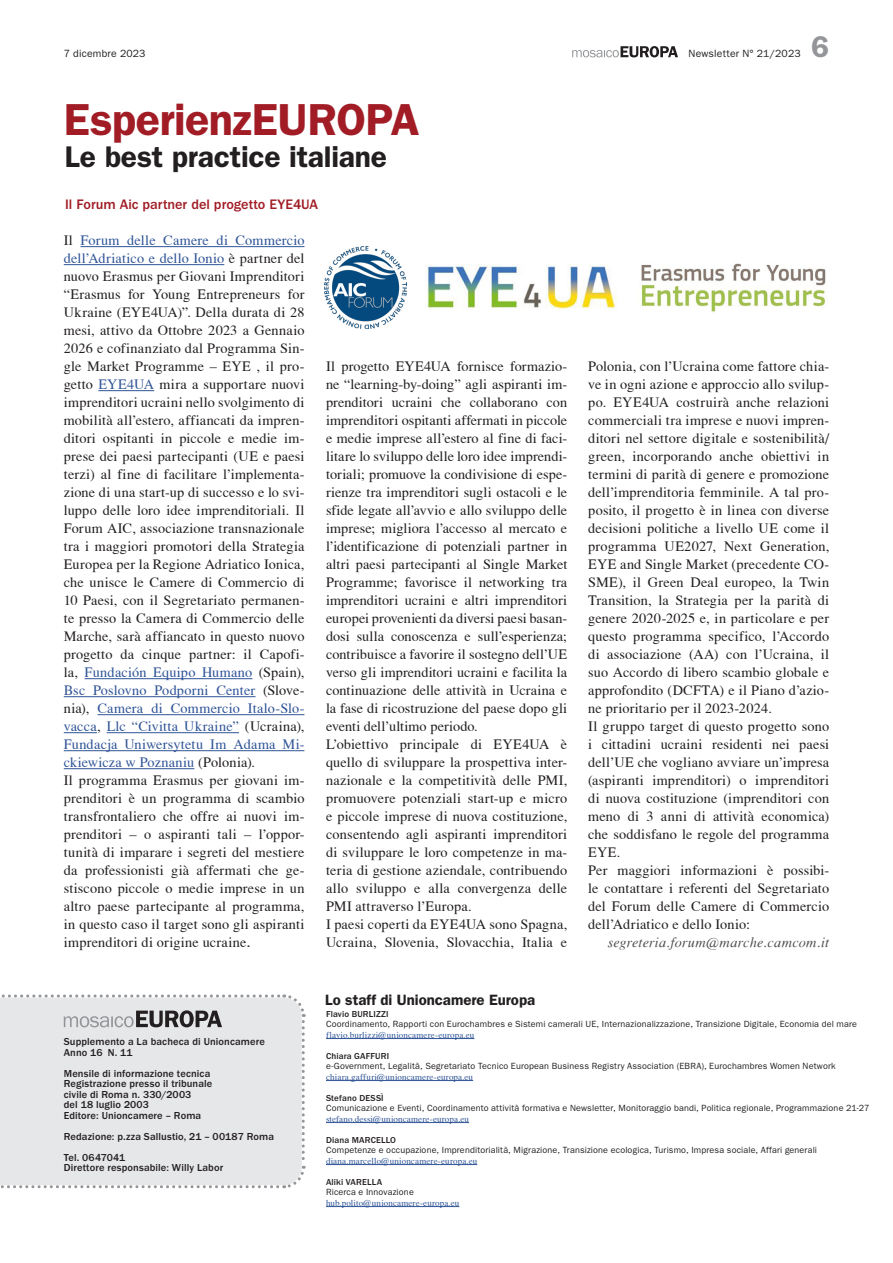
<style>
.page{position:relative;width:893px;height:1263px;background:#fff}
.page>*{position:absolute;margin:0;border:0;box-sizing:border-box;transform-origin:0 0}
.Titel_30{font:600 45px "ITC Franklin Gothic Std";letter-spacing:-.01em;color:#a11c25}
.Untertitel_20{font:600 30px "ITC Franklin Gothic Std";letter-spacing:-.01em;color:#231f20}
.t1{font:600 30px "ITC Franklin Gothic Std";color:#939598}
.Zwischentitel{font:600 15px "ITC Franklin Gothic Std";color:#231f20}
.Grundschrift{font:14.25px/18px "T Acc LAD";letter-spacing:.015em;color:#231f20;text-align:justify}
.Zwischentitel-2{font:500 14.25px "ITC Franklin Gothic Std";color:#a11c25}
.Autor{font:14.25px "T Acc LAD Italic";letter-spacing:.015em;color:#4b4c4d}
.Untertitel{font:500 10.5px/10.5px "ITC Franklin Gothic Std";letter-spacing:.01em;color:#231f20}
.t2{font:10.5px "ITC Franklin Gothic Std";letter-spacing:.015em;color:#231f20}
.Untertitel-2{font:9px "ITC Franklin Gothic Std";letter-spacing:.015em;color:#231f20}
.Untertitel-3{font:9px "T Acc LAD";letter-spacing:.015em;color:#2f5496}
.Untertitel-4{font:500 9px "ITC Franklin Gothic Std";letter-spacing:.015em;color:#231f20}
.s1{color:#2f5496}
.s2{font-size:17.25px}
</style>
<div class="page">
<svg style="left:572px;top:46px;width:106px;height:11px"></svg>
<svg style="left:0;top:994px;width:306px;height:195px;background:#e2e3e5"></svg>
<hr style="left:326px;top:1038px;width:148px;height:1px;background:#2f5496">
<hr style="left:326px;top:1080px;width:147px;height:1px;background:#2f5496">
<hr style="left:326px;top:1122px;width:143px;height:1px;background:#2f5496">
<hr style="left:326px;top:1164px;width:151px;height:1px;background:#2f5496">
<hr style="left:326px;top:1206px;width:133px;height:1px;background:#2f5496">
<hr style="left:81px;top:246px;width:223px;height:1px;background:#2f5496">
<hr style="left:64px;top:264px;width:160px;height:1px;background:#2f5496">
<hr style="left:98px;top:390px;width:56px;height:1px;background:#2f5496">
<hr style="left:85px;top:678px;width:167px;height:1px;background:#2f5496">
<hr style="left:64px;top:696px;width:191px;height:1px;background:#2f5496">
<hr style="left:98px;top:714px;width:206px;height:1px;background:#2f5496">
<hr style="left:64px;top:732px;width:33px;height:1px;background:#2f5496">
<hr style="left:107px;top:732px;width:132px;height:1px;background:#2f5496">
<hr style="left:64px;top:750px;width:240px;height:1px;background:#2f5496">
<hr style="left:64px;top:768px;width:130px;height:1px;background:#2f5496">
<img style="left:325px;top:247px;width:81px;height:81px">
<img style="left:425px;top:264px;width:193px;height:45px">
<img style="left:640px;top:263px;width:186px;height:51px">
<p class="t2" style="left:64px;top:48px;width:83px">7 dicembre 2023</p>
<p class="t2" style="left:688px;top:48px;width:114px">Newsletter N° 21/2023</p>
<h2 class="t1" style="left:811px;top:29px;width:19px">6</h2>
<p class="Titel_30" style="left:64px;top:93px;width:357px">EsperienzEUROPA</p>
<p class="Untertitel_20" style="left:65px;top:139px;width:324px">Le best practice italiane</p>
<p class="Zwischentitel-2" style="left:65px;top:196px;width:255px">Il Forum Aic partner del progetto EYE4UA</p>
<p class="Grundschrift" style="left:64px;top:231px;width:242px">Il <span class="s1">Forum delle Camere di Commercio dell’Adriatico e dello Ionio</span> è partner del nuovo Erasmus per Giovani Imprenditori “Erasmus for Young Entrepreneurs for Ukraine (EYE4UA)”. Della durata di 28 mesi, attivo da Ottobre 2023 a Gennaio 2026 e cofinanziato dal Programma Sin&shy;gle Market Programme – EYE , il pro&shy;getto <span class="s1">EYE4UA</span> mira a supportare nuovi imprenditori ucraini nello svolgimento di mobilità all’estero, affiancati da impren&shy;ditori ospitanti in piccole e medie im&shy;prese dei paesi partecipanti (UE e paesi terzi) al fine di facilitare l’implementa&shy;zione di una start-up di successo e lo svi&shy;luppo delle loro idee imprenditoriali. Il Forum AIC, associazione transnazionale tra i maggiori promotori della Strategia Europea per la Regione Adriatico Ionica, che unisce le Camere di Commercio di 10 Paesi, con il Segretariato permanen&shy;te presso la Camera di Commercio delle Marche, sarà affiancato in questo nuovo progetto da cinque partner: il Capofi&shy;la, <span class="s1">Fundación Equipo Humano</span> (Spain), <span class="s1">Bsc Poslovno Podporni Center</span> (Slove&shy;nia), <span class="s1">Camera di Commercio Italo-Slo&shy;vacca</span>, <span class="s1">Llc “Civitta Ukraine”</span> (Ucraina), <span class="s1">Fundacja Uniwersytetu Im Adama Mi&shy;ckiewicza w Poznaniu</span> (Polonia).</p>
<p class="Grundschrift" style="left:64px;top:771px;width:242px">Il programma Erasmus per giovani im&shy;prenditori è un programma di scambio transfrontaliero che offre ai nuovi im&shy;prenditori – o aspiranti tali – l’oppor&shy;tunità di imparare i segreti del mestiere da professionisti già affermati che ge&shy;stiscono piccole o medie imprese in un altro paese partecipante al programma, in questo caso il target sono gli aspiranti imprenditori di origine ucraine<span class="s2">.</span></p>
<p class="Untertitel" style="left:64px;top:1037px;width:203px">Supplemento a La bacheca di Unioncamere</p>
<p class="Untertitel" style="left:64px;top:1047px;width:71px">Anno 16 N. 11</p>
<p class="Untertitel" style="left:64px;top:1068px;width:148px">Mensile di informazione tecnica</p>
<p class="Untertitel" style="left:64px;top:1079px;width:150px">Registrazione presso il tribunale civile di Roma n. 330/2003<br>del 18 luglio 2003</p>
<p class="Untertitel" style="left:64px;top:1110px;width:139px">Editore: Unioncamere – Roma</p>
<p class="Untertitel" style="left:64px;top:1131px;width:212px">Redazione: p.zza Sallustio, 21 – 00187 Roma</p>
<p class="Untertitel" style="left:64px;top:1152px;width:63px">Tel. 0647041</p>
<p class="Untertitel" style="left:64px;top:1163px;width:161px">Direttore responsabile: Willy Labor</p>
<p class="Grundschrift" style="left:326px;top:357px;width:243px">Il progetto EYE4UA fornisce formazio&shy;ne “learning-by-doing” agli aspiranti im&shy;prenditori ucraini che collaborano con imprenditori ospitanti affermati in piccole e medie imprese all’estero al fine di faci&shy;litare lo sviluppo delle loro idee imprendi&shy;toriali; promuove la condivisione di espe&shy;rienze tra imprenditori sugli ostacoli e le sfide legate all’avvio e allo sviluppo delle imprese; migliora l’accesso al mercato e l’identificazione di potenziali partner in altri paesi partecipanti al Single Market Programme; favorisce il networking tra imprenditori ucraini e altri imprenditori europei provenienti da diversi paesi basan&shy;dosi sulla conoscenza e sull’esperienza; contribuisce a favorire il sostegno dell’UE verso gli imprenditori ucraini e facilita la continuazione delle attività in Ucraina e la fase di ricostruzione del paese dopo gli eventi dell’ultimo periodo.</p>
<p class="Grundschrift" style="left:326px;top:735px;width:243px">L’obiettivo principale di EYE4UA è quello di sviluppare la prospettiva inter&shy;nazionale e la competitività delle PMI, promuovere potenziali start-up e micro e piccole imprese di nuova costituzione, consentendo agli aspiranti imprenditori di sviluppare le loro competenze in ma&shy;teria di gestione aziendale, contribuendo allo sviluppo e alla convergenza delle PMI attraverso l’Europa.</p>
<p class="Grundschrift" style="left:326px;top:915px;width:243px">I paesi coperti da EYE4UA sono Spagna,<br>Ucraina, Slovenia, Slovacchia, Italia e</p>
<p class="Grundschrift" style="left:588px;top:357px;width:242px">Polonia, con l’Ucraina come fattore chia&shy;ve in ogni azione e approccio allo svilup&shy;po. EYE4UA costruirà anche relazioni commerciali tra imprese e nuovi impren&shy;ditori nel settore digitale e sostenibilità/ green, incorporando anche obiettivi in termini di parità di genere e promozione dell’imprenditoria femminile. A tal pro&shy;posito, il progetto è in linea con diverse decisioni politiche a livello UE come il programma UE2027, Next Generation, EYE and Single Market (precedente CO-SME), il Green Deal europeo, la Twin Transition, la Strategia per la parità di genere 2020-2025 e, in particolare e per questo programma specifico, l’Accordo di associazione (AA) con l’Ucraina, il suo Accordo di libero scambio globale e approfondito (DCFTA) e il Piano d’azio&shy;ne prioritario per il 2023-2024.</p>
<p class="Grundschrift" style="left:588px;top:717px;width:242px">Il gruppo target di questo progetto sono i cittadini ucraini residenti nei paesi dell’UE che vogliano avviare un’impresa (aspiranti imprenditori) o imprenditori di nuova costituzione (imprenditori con meno di 3 anni di attività economica) che soddisfano le regole del programma EYE.</p>
<p class="Grundschrift" style="left:588px;top:861px;width:242px">Per maggiori informazioni è possibi&shy;le contattare i referenti del Segretariato del Forum delle Camere di Commercio dell’Adriatico e dello Ionio:</p>
<p class="Autor" style="left:608px;top:934px;width:223px">segreteria.forum@marche.camcom.it</p>
<p class="Zwischentitel" style="left:325px;top:991px;width:212px">Lo staff di Unioncamere Europa</p>
<p class="Untertitel-4" style="left:326px;top:1008px;width:64px">Flavio BURLIZZI</p>
<p class="Untertitel-2" style="left:326px;top:1019px;width:532px">Coordinamento, Rapporti con Eurochambres e Sistemi camerali UE, Internazionalizzazione, Transizione Digitale, Economia del mare</p>
<p class="Untertitel-3" style="left:326px;top:1029px;width:150px">flavio.burlizzi@unioncamere-europa.eu</p>
<p class="Untertitel-4" style="left:326px;top:1050px;width:65px">Chiara GAFFURI</p>
<p class="Untertitel-2" style="left:326px;top:1061px;width:511px">e-Government, Legalità, Segretariato Tecnico European Business Registry Association (EBRA), Eurochambres Women Network</p>
<p class="Untertitel-3" style="left:326px;top:1071px;width:149px">chiara.gaffuri@unioncamere-europa.eu</p>
<p class="Untertitel-4" style="left:326px;top:1092px;width:59px">Stefano DESSÌ</p>
<p class="Untertitel-2" style="left:326px;top:1103px;width:545px">Comunicazione e Eventi, Coordinamento attività formativa e Newsletter, Monitoraggio bandi, Politica regionale, Programmazione 21-27</p>
<p class="Untertitel-3" style="left:326px;top:1113px;width:145px">stefano.dessi@unioncamere-europa.eu</p>
<p class="Untertitel-4" style="left:326px;top:1134px;width:72px">Diana MARCELLO</p>
<p class="Untertitel-2" style="left:326px;top:1145px;width:493px">Competenze e occupazione, Imprenditorialità, Migrazione, Transizione ecologica, Turismo, Impresa sociale, Affari generali</p>
<p class="Untertitel-3" style="left:326px;top:1155px;width:153px">diana.marcello@unioncamere-europa.eu</p>
<p class="Untertitel-4" style="left:326px;top:1176px;width:58px">Aliki VARELLA</p>
<p class="Untertitel-2" style="left:326px;top:1187px;width:89px">Ricerca e Innovazione</p>
<p class="Untertitel-3" style="left:326px;top:1197px;width:135px">hub.polito@unioncamere-europa.eu</p>
</div>
